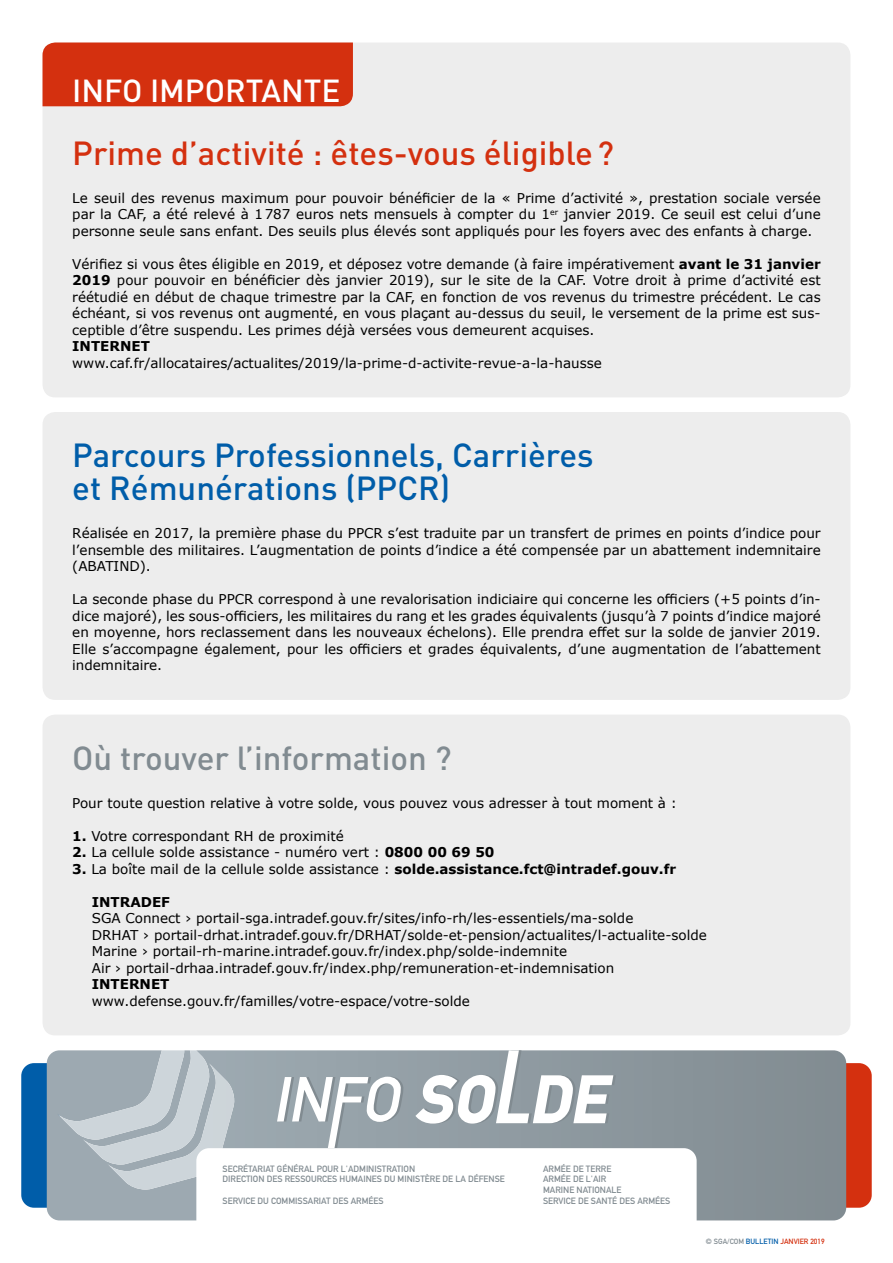
<style>
.page{position:relative;width:893px;height:1263px;background:#fff}
.page>*{position:absolute;margin:0;border:0;box-sizing:border-box;transform-origin:0 0}
.t1{font:500 33px/33px "DIN Pro";color:#005da9}
.t2{font:500 33px "DIN Pro";color:#d4300f}
.t3{font:500 33px "DIN Pro";color:#818b91}
.t4{font:500 31.5px "DIN Pro";color:#fff}
.t5{font:13.5px/16.5px "Verdana";color:#000;text-align:justify}
.t6{font:700 13.5px "Verdana";color:#000}
.t7{font:9px/10.8px "DIN Mittelschrift Std";color:#818b91}
.t8{font:7.5px "DIN Mittelschrift Std";color:#d4300f}
.s1{font-weight:700}
.s2{font-weight:400}
.s3{color:#818b91}
.s4{color:#005da9}
</style>
<div class="page">
<div style="left:21px;top:1063px;width:39px;height:145px;background:#005da9;border-radius:13px"></div>
<div style="left:833px;top:1063px;width:39px;height:145px;background:#d4300f;border-radius:13px"></div>
<svg style="left:47px;top:1050px;width:799px;height:170px;background:#8c979e"></svg>
<svg style="left:277px;top:1077px;width:127px;height:71px"></svg>
<svg style="left:415px;top:1050px;width:201px;height:73px"></svg>
<svg style="left:57px;top:1050px;width:179px;height:139px;background:#b2bcc3"></svg>
<div style="left:196px;top:1148px;width:501px;height:105px;background:#fff;border-radius:13px"></div>
<div style="left:43px;top:43px;width:807px;height:354px;background:#ededed;border-radius:13px"></div>
<div style="left:43px;top:412px;width:807px;height:288px;background:#ededed;border-radius:13px"></div>
<div style="left:43px;top:714px;width:807px;height:321px;background:#ededed;border-radius:13px"></div>
<div style="left:43px;top:43px;width:310px;height:63px;background:#d4300f"></div>
<h2 class="t4" style="left:72px;top:69px;width:270px">INFO IMPORTANTE</h2>
<h1 class="t2" style="left:72px;top:130px;width:543px">Prime d’activité : êtes-vous éligible?</h1>
<p class="t5" style="left:72px;top:189px;width:750px">Le seuil des revenus maximum pour pouvoir bénéficier de la « Prime d’activité », prestation sociale versée par la CAF, a été relevé à 1787 euros nets mensuels à compter du 1<sup>er</sup> janvier 2019. Ce seuil est celui d’une personne seule sans enfant. Des seuils plus élevés sont appliqués pour les foyers avec des enfants à charge.</p>
<p class="t5" style="left:72px;top:255px;width:750px">Vérifiez si vous êtes éligible en 2019, et déposez votre demande (à faire impérativement <span class="s1">avant le 31 janvier 2019</span> pour pouvoir en bénéficier dès janvier 2019), sur le site de la CAF. Votre droit à prime d’activité est réétudié en début de chaque trimestre par la CAF, en fonction de vos revenus du trimestre précédent. Le cas échéant, si vos revenus ont augmenté, en vous plaçant au-dessus du seuil, le versement de la prime est sus&shy;ceptible d’être suspendu. Les primes déjà versées vous demeurent acquises.</p>
<p class="t6" style="left:72px;top:337px;width:79px">INTERNET</p>
<p class="t5" style="left:72px;top:354px;width:531px">www.caf.fr/allocataires/actualites/2019/la-prime-d-activite-revue-a-la-hausse</p>
<h1 class="t1" style="left:72px;top:437px;width:523px">Parcours Professionnels, Carrières et Rémunérations (PPCR)</h1>
<p class="t5" style="left:72px;top:525px;width:750px">Réalisée en 2017, la première phase du PPCR s’est traduite par un transfert de primes en points d’indice pour l’ensemble des militaires. L’augmentation de points d’indice a été compensée par un abattement indemnitaire (ABATIND).</p>
<p class="t5" style="left:72px;top:591px;width:750px">La seconde phase du PPCR correspond à une revalorisation indiciaire qui concerne les officiers (+5 points d’in&shy;dice majoré), les sous-officiers, les militaires du rang et les grades équivalents (jusqu’à 7 points d’indice majoré en moyenne, hors reclassement dans les nouveaux échelons). Elle prendra effet sur la solde de janvier 2019.<br>Elle s’accompagne également, pour les officiers et grades équivalents, d’une augmentation de l’abattement indemnitaire.</p>
<h1 class="t3" style="left:72px;top:735px;width:381px">Où trouver l’information ?</h1>
<p class="t5" style="left:72px;top:794px;width:606px">Pour toute question relative à votre solde, vous pouvez vous adresser à tout moment à :</p>
<p class="t5" style="left:72px;top:827px;width:273px"><span class="s1">1.</span> Votre correspondant RH de proximité</p>
<p class="t5" style="left:72px;top:844px;width:424px"><span class="s1">2.</span> La cellule solde assistance - numéro vert : <span class="s1">0800 00 69 50</span></p>
<p class="t6" style="left:72px;top:859px;width:605px">3. <span class="s2">La boîte mail de la cellule solde assistance :</span> solde.assistance.fct@intradef.gouv.fr</p>
<p class="t6" style="left:92px;top:892px;width:80px">INTRADEF</p>
<p class="t5" style="left:92px;top:910px;width:617px;text-align:left">SGA Connect › portail-sga.intradef.gouv.fr/sites/info-rh/les-essentiels/ma-solde<br>DRHAT › portail-drhat.intradef.gouv.fr/DRHAT/solde-et-pension/actualites/l-actualite-solde Marine › portail-rh-marine.intradef.gouv.fr/index.php/solde-indemnite<br>Air › portail-drhaa.intradef.gouv.fr/index.php/remuneration-et-indemnisation</p>
<p class="t6" style="left:92px;top:975px;width:79px">INTERNET</p>
<p class="t5" style="left:92px;top:992px;width:379px">www.defense.gouv.fr/familles/votre-espace/votre-solde</p>
<p class="t7" style="left:223px;top:1163px;width:284px">SECRÉTARIAT GÉNÉRAL POUR L'ADMINISTRATION<br>DIRECTION DES RESSOURCES HUMAINES DU MINISTÈRE DE LA DÉFENSE</p>
<p class="t7" style="left:223px;top:1195px;width:163px">SERVICE DU COMMISSARIAT DES ARMÉES</p>
<p class="t7" style="left:543px;top:1163px;width:129px">ARMÉE DE TERRE<br>ARMÉE DE L'AIR<br>MARINE NATIONALE<br>SERVICE DE SANTÉ DES ARMÉES</p>
<p class="t8" style="left:706px;top:1237px;width:120px"><span class="s3">© SGA/COM</span> <span class="s4">BULLETIN</span> JANVIER 2019</p>
</div>
